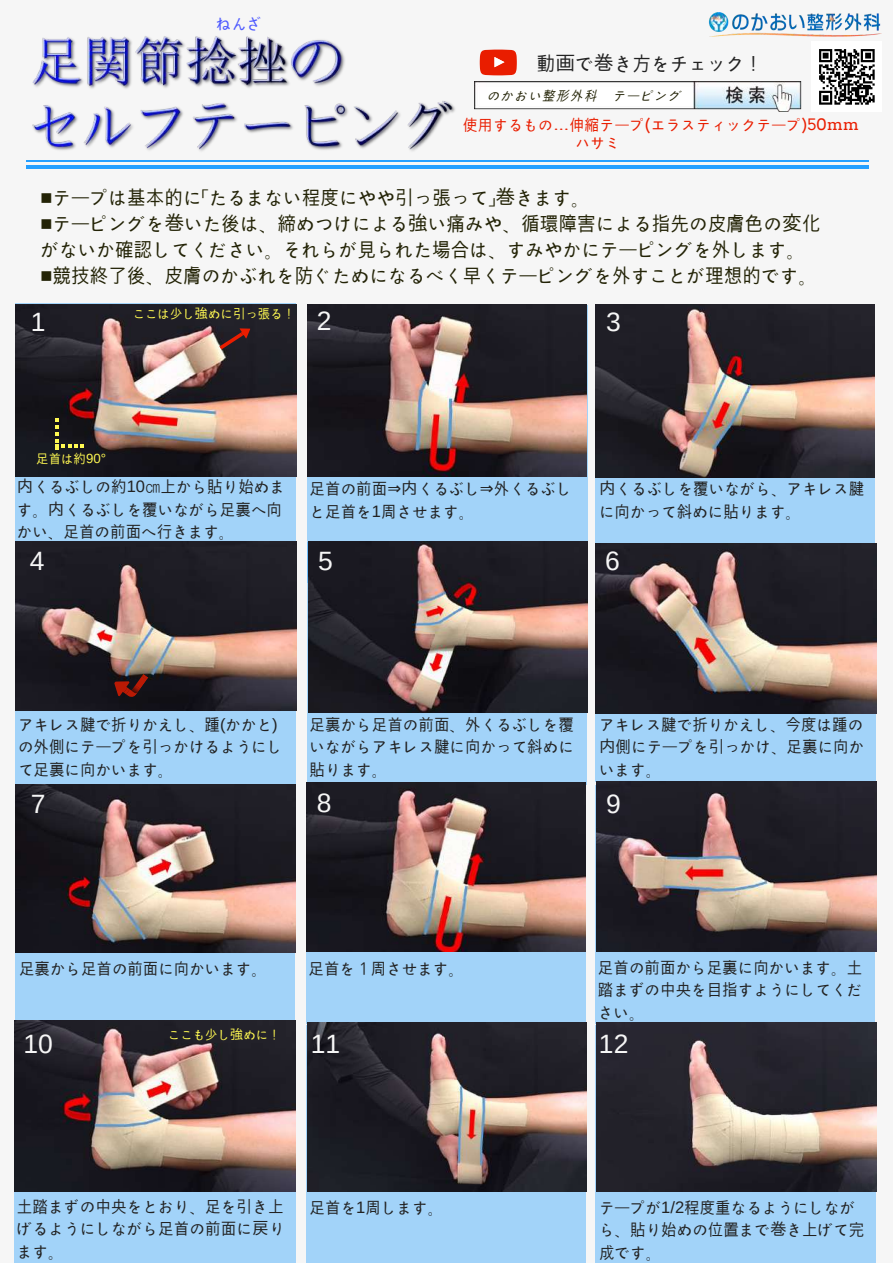
<style>
.page{position:relative;width:893px;height:1263px;background:#f6f6f6}
.page>*{position:absolute;margin:0;border:0;box-sizing:border-box;transform-origin:0 0}
.t1{font:26.55px "Arimo";color:#f6f6f6}
.t2{font:19.8px/26px "Nanum Gothic";color:#232306}
.t3{font:19.8px "Nanum Gothic";color:#222}
.t4{font:16.65px/22.5px "Nanum Gothic";color:#222;text-align:justify}
.t5{font:16.5px/22.5px "Nanum Gothic";color:#222}
.t6{font:16.5px "Nanum Gothic";color:#4e5aff}
.t7{font:15.75px/18px "Nanum Gothic";letter-spacing:.02em;color:#e91d00}
.t8{font:13.2px "Nanum Gothic";color:#fff952}
.t9{font:italic 13.2px "Nanum Gothic";color:#232306}
.s1{font-family:"Takao P Gothic"}
.s2{font-family:"Arvo"}
.s3{font-family:"Liberation Sans"}
.s4{font-family:"Arimo"}
.s5{font-family:"DejaVu Sans"}
</style>
<div class="page">
<img style="left:708px;top:12px;width:174px;height:24px">
<svg style="left:480px;top:50px;width:37px;height:25px"></svg>
<hr style="left:26px;top:160px;width:842px;height:2px;background:#259fff">
<hr style="left:26px;top:165px;width:842px;height:4px;background:#259fff">
<div style="left:16px;top:303px;width:280px;height:240px;background:#a2d3f9"></div>
<img style="left:16px;top:304px;width:280px;height:172px">
<svg style="left:55px;top:418px;width:29px;height:31px"></svg>
<div style="left:16px;top:543px;width:280px;height:258px;background:#a2d3f9"></div>
<img style="left:16px;top:542px;width:280px;height:168px">
<div style="left:307px;top:305px;width:281px;height:277px;background:#a2d3f9"></div>
<img style="left:307px;top:304px;width:280px;height:172px">
<div style="left:307px;top:543px;width:280px;height:242px;background:#a2d3f9"></div>
<img style="left:309px;top:542px;width:279px;height:171px">
<div style="left:596px;top:306px;width:279px;height:239px;background:#a2d3f9"></div>
<img style="left:596px;top:304px;width:279px;height:173px">
<div style="left:16px;top:807px;width:279px;height:219px;background:#a2d3f9"></div>
<div style="left:15px;top:1022px;width:281px;height:241px;background:#a2d3f9"></div>
<img style="left:15px;top:1020px;width:280px;height:171px">
<img style="left:16px;top:785px;width:279px;height:168px">
<div style="left:596px;top:543px;width:280px;height:238px;background:#a2d3f9"></div>
<img style="left:596px;top:544px;width:280px;height:170px">
<div style="left:306px;top:785px;width:279px;height:238px;background:#a2d3f9"></div>
<img style="left:306px;top:783px;width:279px;height:168px">
<div style="left:596px;top:785px;width:279px;height:238px;background:#a2d3f9"></div>
<img style="left:597px;top:781px;width:279px;height:170px">
<div style="left:306px;top:1025px;width:279px;height:238px;background:#a2d3f9"></div>
<img style="left:307px;top:1022px;width:280px;height:169px">
<div style="left:596px;top:1025px;width:280px;height:238px;background:#a2d3f9"></div>
<img style="left:597px;top:1022px;width:279px;height:169px">
<svg style="left:219px;top:323px;width:35px;height:27px"></svg>
<svg style="left:109px;top:674px;width:39px;height:25px"></svg>
<img style="left:819px;top:49px;width:56px;height:56px">
<img style="left:474px;top:81px;width:328px;height:30px">
<img style="left:32px;top:36px;width:251px;height:53px">
<img style="left:32px;top:101px;width:423px;height:50px">
<img style="left:283px;top:40px;width:62px;height:46px">
<p class="t6" style="left:216px;top:14px;width:48px">ねんざ</p>
<p class="t3" style="left:537px;top:52px;width:228px">動<span class="s1">画</span>で<span class="s1">巻</span>き⽅をチェック！</p>
<p class="t9" style="left:487px;top:88px;width:199px">のかおい整形外科 テーピング</p>
<p class="t7" style="left:575px;top:115px;width:285px;text-indent:-112px">使⽤するもの<span class="s2">…</span>伸縮テープ<span class="s2">(</span>エラスティックテープ<span class="s2">)50mm</span>ハサミ</p>
<p class="t2" style="left:41px;top:184px;width:551px"><span class="s3">■</span>テープは基本的に「たるまない程度にやや引っ張って」<span class="s1">巻</span>きます。</p>
<p class="t2" style="left:41px;top:210px;width:782px"><span class="s3">■</span>テーピングを<span class="s1">巻</span>いた後は、締めつけによる<span class="s1">強</span>い痛みや、循環障害による指先の⽪膚⾊の<span class="s1">変</span>化がないか確認してください。それらが⾒られた場合は、すみやかにテーピングを外します。</p>
<p class="t2" style="left:41px;top:262px;width:778px"><span class="s3">■</span>競技終了後、⽪膚のかぶれを防ぐためになるべく早くテーピングを外すことが理想的です。</p>
<p class="t8" style="left:133px;top:305px;width:164px">ここは少し<span class="s1">強</span>めに引っ張る！</p>
<h1 class="t1" style="left:31px;top:307px;width:16px">1</h1>
<h1 class="t1" style="left:317px;top:306px;width:16px">2</h1>
<h1 class="t1" style="left:606px;top:307px;width:16px">3</h1>
<p class="t8" style="left:36px;top:451px;width:71px">⾜⾸は約<span class="s4">90°</span></p>
<p class="t5" style="left:17px;top:475px;width:270px"><span class="s1">内</span>くるぶしの約<span class="s4">10</span>㎝上から貼り始めます。<span class="s1">内</span>くるぶしを覆いながら⾜裏へ向かい、⾜⾸の前⾯へ⾏きます。</p>
<p class="t5" style="left:310px;top:477px;width:263px">⾜⾸の前⾯<span class="s5">⇒</span><span class="s1">内</span>くるぶし<span class="s5">⇒</span>外くるぶしと⾜⾸を<span class="s4">1</span>周させます。</p>
<p class="t5" style="left:599px;top:477px;width:267px"><span class="s1">内</span>くるぶしを覆いながら、アキレス腱に向かって斜めに貼ります。</p>
<h1 class="t1" style="left:30px;top:546px;width:16px">4</h1>
<h1 class="t1" style="left:318px;top:546px;width:16px">5</h1>
<h1 class="t1" style="left:605px;top:546px;width:16px">6</h1>
<p class="t5" style="left:18px;top:713px;width:266px">アキレス腱で折りかえし、踵<span class="s4">(</span>かかと<span class="s4">)</span>の外側にテープを引っかけるようにして⾜裏に向かいます。</p>
<p class="t5" style="left:310px;top:713px;width:266px;text-align:justify">⾜裏から⾜⾸の前⾯、外くるぶしを覆いながらアキレス腱に向かって斜めに貼ります。</p>
<p class="t5" style="left:599px;top:713px;width:267px;text-align:justify">アキレス腱で折りかえし、今度は踵の<span class="s1">内</span>側にテープを引っかけ、⾜裏に向かいます。</p>
<h1 class="t1" style="left:31px;top:789px;width:16px">7</h1>
<h1 class="t1" style="left:317px;top:788px;width:16px">8</h1>
<h1 class="t1" style="left:606px;top:789px;width:16px">9</h1>
<p class="t5" style="left:19px;top:957px;width:249px">⾜裏から⾜⾸の前⾯に向かいます。</p>
<p class="t5" style="left:309px;top:957px;width:157px">⾜⾸を１周させます。</p>
<p class="t5" style="left:598px;top:956px;width:266px;text-align:justify">⾜⾸の前⾯から⾜裏に向かいます。⼟踏まずの中央を⽬指すようにしてください。</p>
<p class="t8" style="left:168px;top:1027px;width:114px">ここも少し<span class="s1">強</span>めに！</p>
<h1 class="t1" style="left:24px;top:1029px;width:31px">10</h1>
<h1 class="t1" style="left:311px;top:1029px;width:31px">11</h1>
<h1 class="t1" style="left:599px;top:1029px;width:31px">12</h1>
<p class="t4" style="left:17px;top:1195px;width:269px">⼟踏まずの中央をとおり、⾜を引き上げるようにしながら⾜⾸の前⾯に<span class="s1">戻</span>ります。</p>
<p class="t5" style="left:310px;top:1196px;width:135px">⾜⾸を<span class="s4">1</span>周します。</p>
<p class="t5" style="left:599px;top:1196px;width:267px">テープが<span class="s4">1/2</span>程度重なるようにしながら、貼り始めの位置まで<span class="s1">巻</span>き上げて完成です。</p>
</div>
